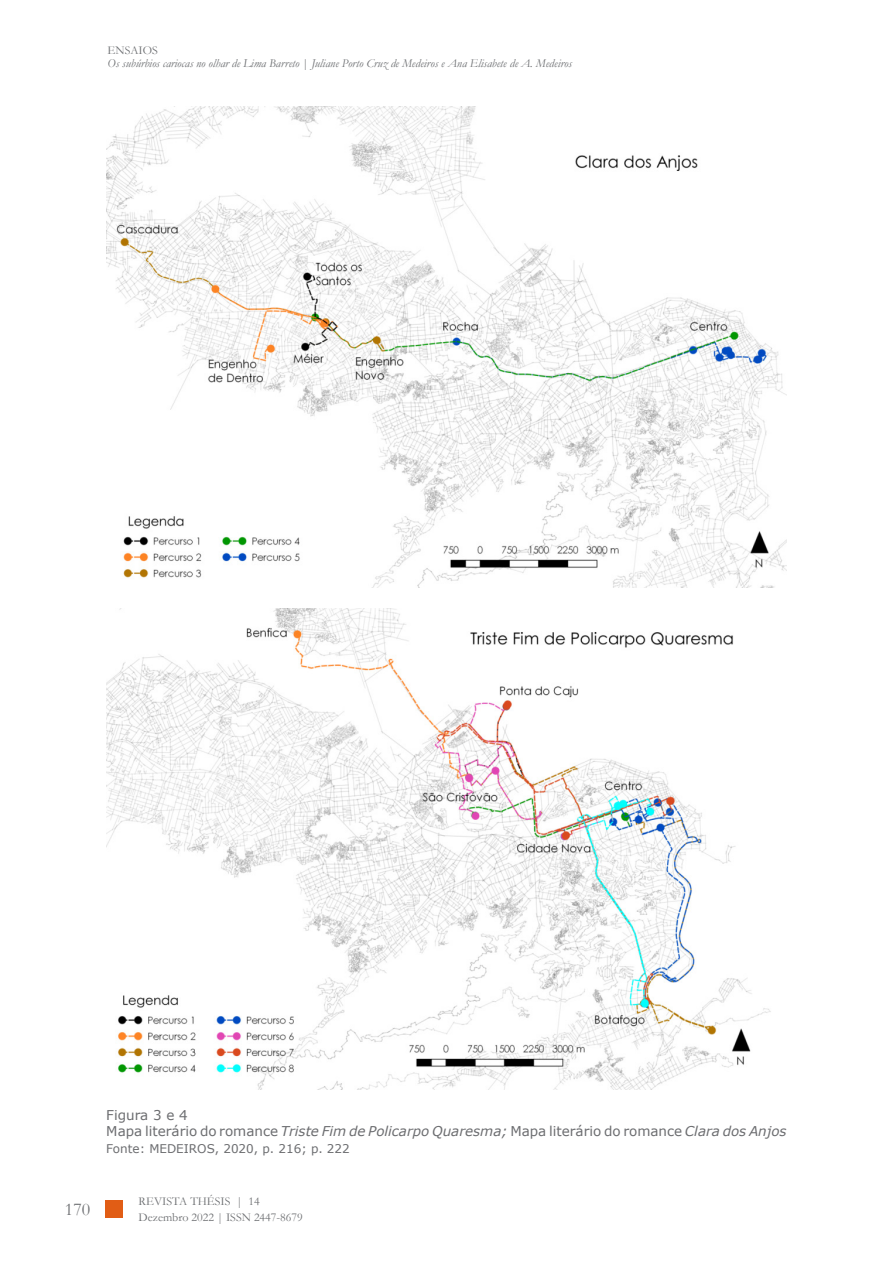
<style>
.page{position:relative;width:893px;height:1263px;background:#fff}
.page>*{position:absolute;margin:0;border:0;box-sizing:border-box;transform-origin:0 0}
.t1{font:18px "Garamond";color:#6d6f72}
.Legendas_-_Título{font:13.5px "Verdana";color:#6c6d70}
.t2{font:italic 12px/12.8px "Garamond";color:#6d6f72}
.t3{font:12px/16.2px "Garamond";color:#6d6f72}
.Legendas_-_Título-2{font:12px "Verdana";color:#6c6d70}
.s1{font-style:normal}
.s2{font-style:italic}
</style>
<div class="page">
<div style="left:106px;top:1201px;width:17px;height:17px;background:#e15d15"></div>
<img style="left:106px;top:106px;width:681px;height:482px">
<img style="left:106px;top:608px;width:665px;height:481px">
<p class="t2" style="left:108px;top:44px;width:466px"><span class="s1">ENSAIOS<br></span>Os subúrbios cariocas no olhar de Lima Barreto <span class="s1">|</span> Juliane Porto Cruz de Medeiros e Ana Elisabete de A. Medeiros</p>
<p class="Legendas_-_Título" style="left:106px;top:1106px;width:83px">Figura 3 e 4</p>
<p class="Legendas_-_Título" style="left:106px;top:1122px;width:682px">Mapa literário do romance <span class="s2">Triste Fim de Policarpo Quaresma;</span> Mapa literário do romance <span class="s2">Clara dos Anjos</span></p>
<p class="Legendas_-_Título-2" style="left:106px;top:1140px;width:245px">Fonte: MEDEIROS, 2020, p. 216; p. 222</p>
<h1 class="t1" style="left:65px;top:1197px;width:27px">170</h1>
<p class="t3" style="left:139px;top:1193px;width:166px">REVISTA THÉSIS | 14<br>Dezembro 2022 | ISSN 2447-8679</p>
</div>
